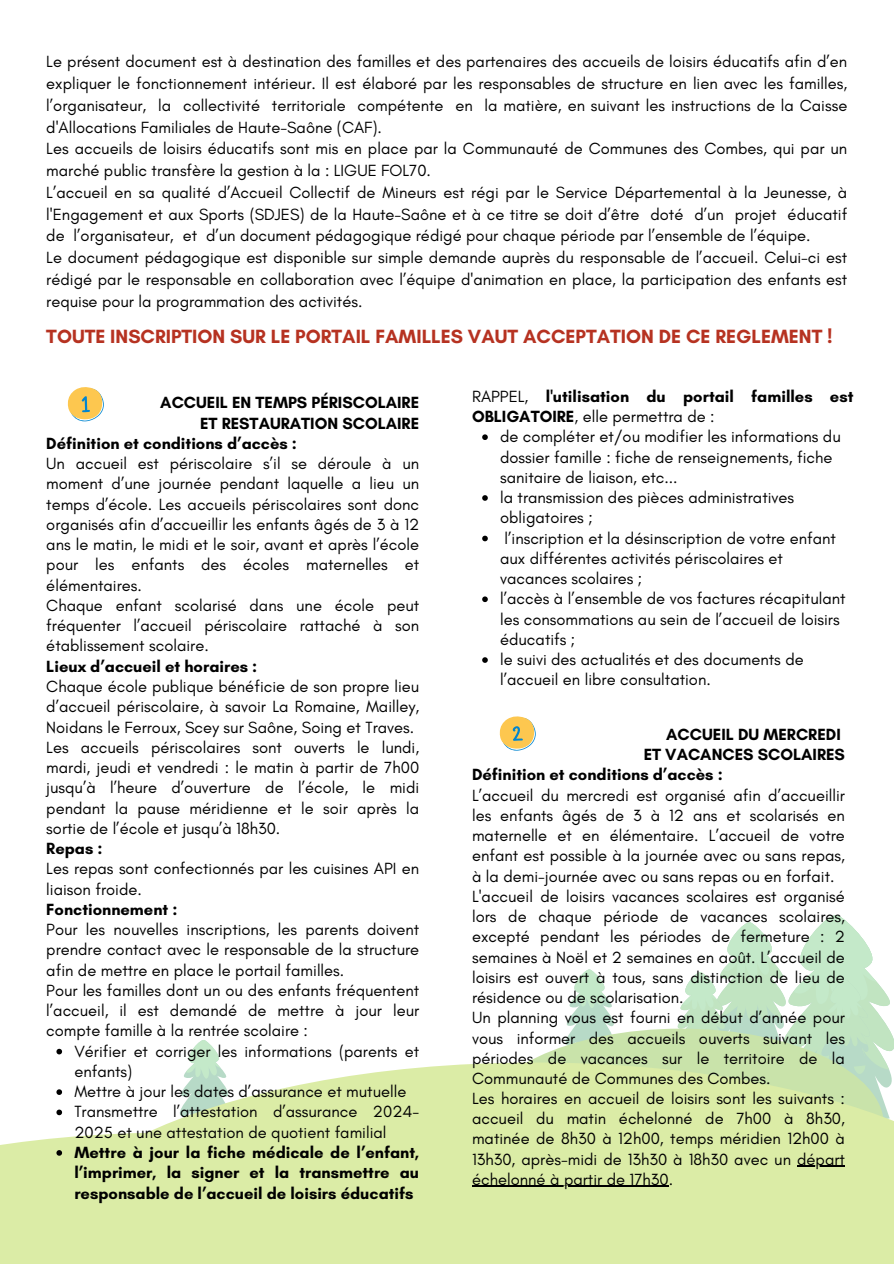
<style>
.page{position:relative;width:894px;height:1264px;background:#fff}
.page>*{position:absolute;margin:0;border:0;box-sizing:border-box;transform-origin:0 0}
.t1{font:700 19.5px "Glacial Indifference";color:#b63221}
.t2{font:16.5px/20.2px "Glacial Indifference";color:#000;text-align:justify}
.t3{font:700 16.5px/20.2px "Glacial Indifference";color:#000;text-align:justify}
.s1{font-weight:400}
</style>
<div class="page">
<svg style="left:565px;top:969px;width:49px;height:76px"></svg>
<svg style="left:188px;top:1040px;width:31px;height:22px"></svg>
<svg style="left:677px;top:915px;width:216px;height:147px"></svg>
<div style="left:478px;top:1028px;width:405px;height:193px;background:#c9e3aa;border-radius:50%"></div>
<svg style="left:169px;top:1062px;width:724px;height:201px;background:#daebaa"></svg>
<svg style="left:56px;top:1048px;width:6px;height:6px"></svg>
<svg style="left:0;top:1089px;width:169px;height:174px"></svg>
<svg style="left:68px;top:387px;width:36px;height:34px"></svg>
<svg style="left:499px;top:716px;width:36px;height:34px"></svg>
<svg style="left:482px;top:434px;width:5px;height:6px"></svg>
<svg style="left:482px;top:495px;width:5px;height:6px"></svg>
<svg style="left:482px;top:535px;width:5px;height:6px"></svg>
<svg style="left:482px;top:596px;width:5px;height:6px"></svg>
<svg style="left:482px;top:657px;width:5px;height:6px"></svg>
<hr style="left:796px;top:1165px;width:48px;height:1px;background:#000">
<hr style="left:472px;top:1185px;width:196px;height:1px;background:#000">
<p class="t2" style="left:46px;top:51px;width:802px;line-height:21.8px">Le présent document est à destination des familles et des partenaires des accueils de loisirs éducatifs afin d’en expliquer le fonctionnement intérieur. Il est élaboré par les responsables de structure en lien avec les familles, l’organisateur, la collectivité territoriale compétente en la matière, en suivant les instructions de la Caisse d'Allocations Familiales de Haute-Saône (CAF).</p>
<p class="t2" style="left:46px;top:138px;width:802px;line-height:21.8px">Les accueils de loisirs éducatifs sont mis en place par la Communauté de Communes des Combes, qui par un marché public transfère la gestion à la : LIGUE FOL70.</p>
<p class="t2" style="left:46px;top:181px;width:802px;line-height:21.8px">L’accueil en sa qualité d’Accueil Collectif de Mineurs est régi par le Service Départemental à la Jeunesse, à l'Engagement et aux Sports (SDJES) de la Haute-Saône et à ce titre se doit d’être doté d’un projet éducatif de l’organisateur, et d’un document pédagogique rédigé pour chaque période par l’ensemble de l’équipe.</p>
<p class="t2" style="left:46px;top:246px;width:802px;line-height:21.8px">Le document pédagogique est disponible sur simple demande auprès du responsable de l’accueil. Celui-ci est rédigé par le responsable en collaboration avec l’équipe d'animation en place, la participation des enfants est requise pour la programmation des activités.</p>
<p class="t1" style="left:46px;top:324px;width:787px">TOUTE INSCRIPTION SUR LE PORTAIL FAMILLES VAUT ACCEPTATION DE CE REGLEMENT !</p>
<p class="t3" style="left:160px;top:392px;width:260px">ACCUEIL EN TEMPS PÉRISCOLAIRE</p>
<p class="t3" style="left:200px;top:413px;width:221px">ET RESTAURATION SCOLAIRE</p>
<p class="t3" style="left:46px;top:433px;width:252px">Définition et conditions d’accès :</p>
<p class="t2" style="left:46px;top:453px;width:374px">Un accueil est périscolaire s’il se déroule à un moment d’une journée pendant laquelle a lieu un temps d’école. Les accueils périscolaires sont donc organisés afin d’accueillir les enfants âgés de 3 à 12 ans le matin, le midi et le soir, avant et après l’école pour les enfants des écoles maternelles et élémentaires.</p>
<h1 class="t2" style="left:46px;top:595px;width:374px">Chaque enfant scolarisé dans une école peut fréquenter l’accueil périscolaire rattaché à son établissement scolaire.</h1>
<p class="t3" style="left:46px;top:656px;width:212px">Lieux d’accueil et horaires :</p>
<p class="t2" style="left:46px;top:676px;width:374px">Chaque école publique bénéficie de son propre lieu d’accueil périscolaire, à savoir La Romaine, Mailley, Noidans le Ferroux, Scey sur Saône, Soing et Traves.</p>
<p class="t2" style="left:46px;top:737px;width:374px">Les accueils périscolaires sont ouverts le lundi, mardi, jeudi et vendredi : le matin à partir de 7h00 jusqu’à l’heure d’ouverture de l’école, le midi pendant la pause méridienne et le soir après la sortie de l’école et jusqu’à 18h30.</p>
<p class="t3" style="left:46px;top:838px;width:58px">Repas :</p>
<p class="t2" style="left:46px;top:858px;width:374px">Les repas sont confectionnés par les cuisines API en liaison froide.</p>
<p class="t3" style="left:46px;top:899px;width:133px">Fonctionnement :</p>
<p class="t2" style="left:46px;top:919px;width:374px">Pour les nouvelles inscriptions, les parents doivent prendre contact avec le responsable de la structure afin de mettre en place le portail familles.</p>
<p class="t2" style="left:46px;top:980px;width:374px">Pour les familles dont un ou des enfants fréquentent l’accueil, il est demandé de mettre à jour leur compte famille à la rentrée scolaire :</p>
<p class="t2" style="left:74px;top:1040px;width:346px">Vérifier et corriger les informations (parents et enfants)</p>
<p class="t2" style="left:74px;top:1081px;width:333px">Mettre à jour les dates d’assurance et mutuelle</p>
<p class="t2" style="left:74px;top:1101px;width:346px">Transmettre l’attestation d’assurance 2024-<br>2025 et une attestation de quotient familial</p>
<p class="t3" style="left:74px;top:1142px;width:346px">Mettre à jour la fiche médicale de l’enfant, l’imprimer, la signer et la transmettre au responsable de l’accueil de loisirs éducatifs</p>
<p class="t3" style="left:472px;top:386px;width:383px"><span class="s1">RAPPEL,</span> l'utilisation du portail familles est<br>OBLIGATOIRE<span class="s1">, elle permettra de :</span></p>
<p class="t2" style="left:500px;top:426px;width:342px;text-align:left">de compléter et/ou modifier les informations du dossier famille : fiche de renseignements, fiche sanitaire de liaison, etc...</p>
<p class="t2" style="left:500px;top:487px;width:295px">la transmission des pièces administratives obligatoires ;</p>
<p class="t2" style="left:500px;top:527px;width:337px;text-align:left">l’inscription et la désinscription de votre enfant aux différentes activités périscolaires et vacances scolaires ;</p>
<p class="t2" style="left:500px;top:588px;width:347px;text-align:left">l’accès à l’ensemble de vos factures récapitulant les consommations au sein de l’accueil de loisirs éducatifs ;</p>
<p class="t2" style="left:500px;top:649px;width:305px">le suivi des actualités et des documents de l’accueil en libre consultation.</p>
<p class="t3" style="left:666px;top:723px;width:176px">ACCUEIL DU MERCREDI</p>
<p class="t3" style="left:643px;top:744px;width:203px">ET VACANCES SCOLAIRES</p>
<p class="t3" style="left:472px;top:764px;width:252px">Définition et conditions d’accès :</p>
<p class="t2" style="left:472px;top:784px;width:374px">L’accueil du mercredi est organisé afin d’accueillir les enfants âgés de 3 à 12 ans et scolarisés en maternelle et en élémentaire. L’accueil de votre enfant est possible à la journée avec ou sans repas, à la demi-journée avec ou sans repas ou en forfait.</p>
<p class="t2" style="left:472px;top:885px;width:374px">L'accueil de loisirs vacances scolaires est organisé lors de chaque période de vacances scolaires, excepté pendant les périodes de fermeture : 2 semaines à Noël et 2 semaines en août. L’accueil de loisirs est ouvert à tous, sans distinction de lieu de résidence ou de scolarisation.</p>
<p class="t2" style="left:472px;top:1007px;width:374px">Un planning vous est fourni en début d’année pour vous informer des accueils ouverts suivant les périodes de vacances sur le territoire de la Communauté de Communes des Combes.</p>
<p class="t2" style="left:472px;top:1087px;width:374px">Les horaires en accueil de loisirs sont les suivants : accueil du matin échelonné de 7h00 à 8h30, matinée de 8h30 à 12h00, temps méridien 12h00 à 13h30, après-midi de 13h30 à 18h30 avec un départ</p>
<p class="t2" style="left:472px;top:1168px;width:202px">échelonné à partir de 17h30.</p>
</div>
